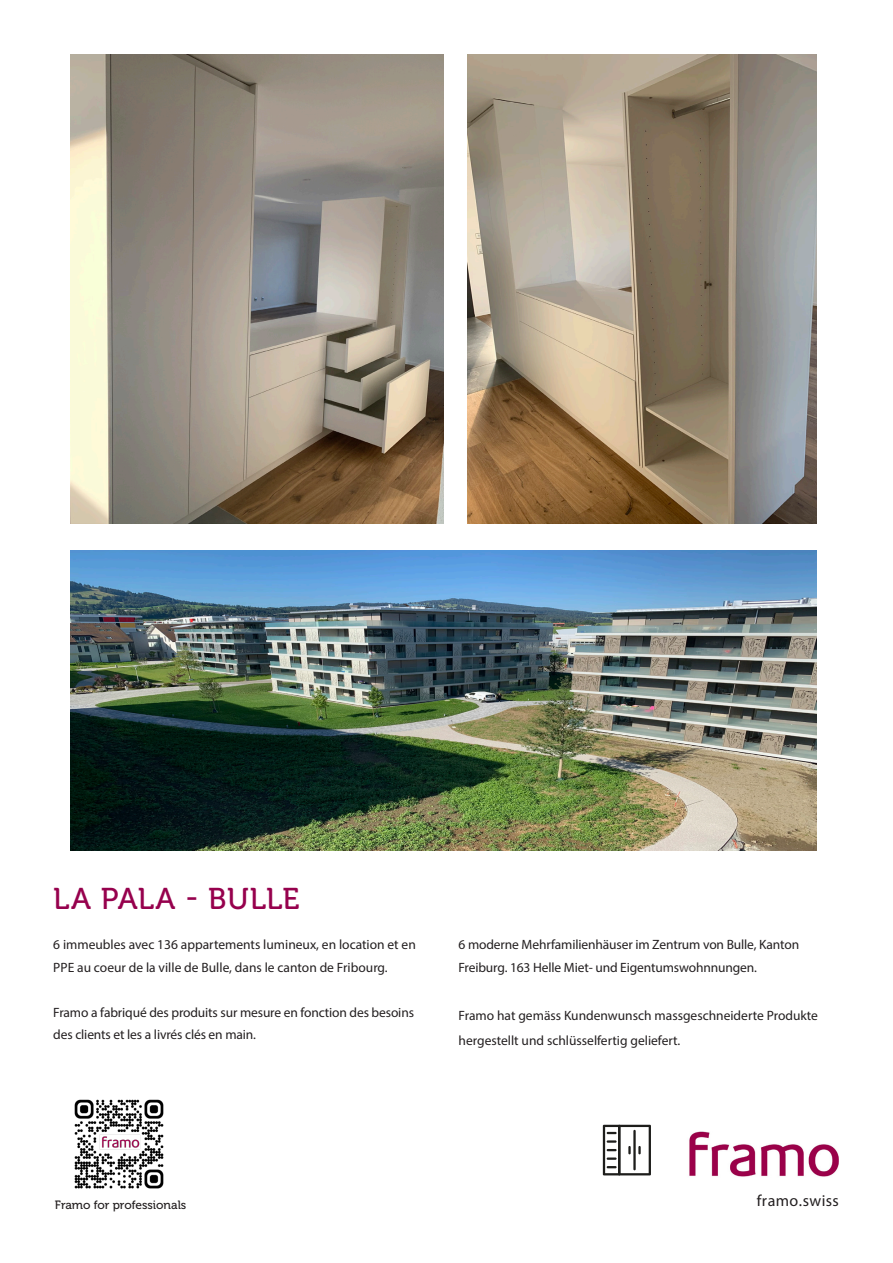
<style>
.page{position:relative;width:893px;height:1263px;background:#fff}
.page>*{position:absolute;margin:0;border:0;box-sizing:border-box;transform-origin:0 0}
.Titel_Modellname_27p{font:30px "Museo 500";letter-spacing:.01em;color:#96014d}
.t1{font:16.05px "Myriad Pro";letter-spacing:.03em;color:#231f20}
.GT_1{font:13.5px/22.5px "Myriad Pro";color:#231f20}
.Einleitung{font:13.5px/22.5px "Myriad Pro";letter-spacing:-.01em;color:#231f20}
.t2{font:12px "Museo 500";color:#231f20}
</style>
<div class="page">
<img style="left:74px;top:1099px;width:90px;height:90px">
<img style="left:70px;top:551px;width:746px;height:299px">
<img style="left:689px;top:1131px;width:149px;height:46px">
<svg style="left:603px;top:1125px;width:48px;height:50px"></svg>
<img style="left:468px;top:54px;width:348px;height:470px">
<img style="left:70px;top:54px;width:373px;height:470px">
<p class="Titel_Modellname_27p" style="left:53px;top:882px;width:248px">LA PALA - BULLE</p>
<p class="GT_1" style="left:53px;top:933px;width:364px">6 immeubles avec 136 appartements lumineux, en location et en<br>PPE au coeur de la ville de Bulle, dans le canton de Fribourg.</p>
<p class="Einleitung" style="left:53px;top:1001px;width:362px">Framo a fabriqué des produits sur mesure en fonction des besoins des clients et les a livrés clés en main.</p>
<p class="Einleitung" style="left:459px;top:933px;width:342px">6 moderne Mehrfamilienhäuser im Zentrum von Bulle, Kanton<br>Freiburg. 163 Helle Miet- und Eigentumswohnnungen.</p>
<p class="GT_1" style="left:459px;top:1002px;width:361px;line-height:25.5px">Framo hat gemäss Kundenwunsch massgeschneiderte Produkte hergestellt und schlüsselfertig geliefert.</p>
<p class="t2" style="left:55px;top:1198px;width:133px">Framo for professionals</p>
<p class="t1" style="left:757px;top:1191px;width:84px">framo.swiss</p>
</div>
